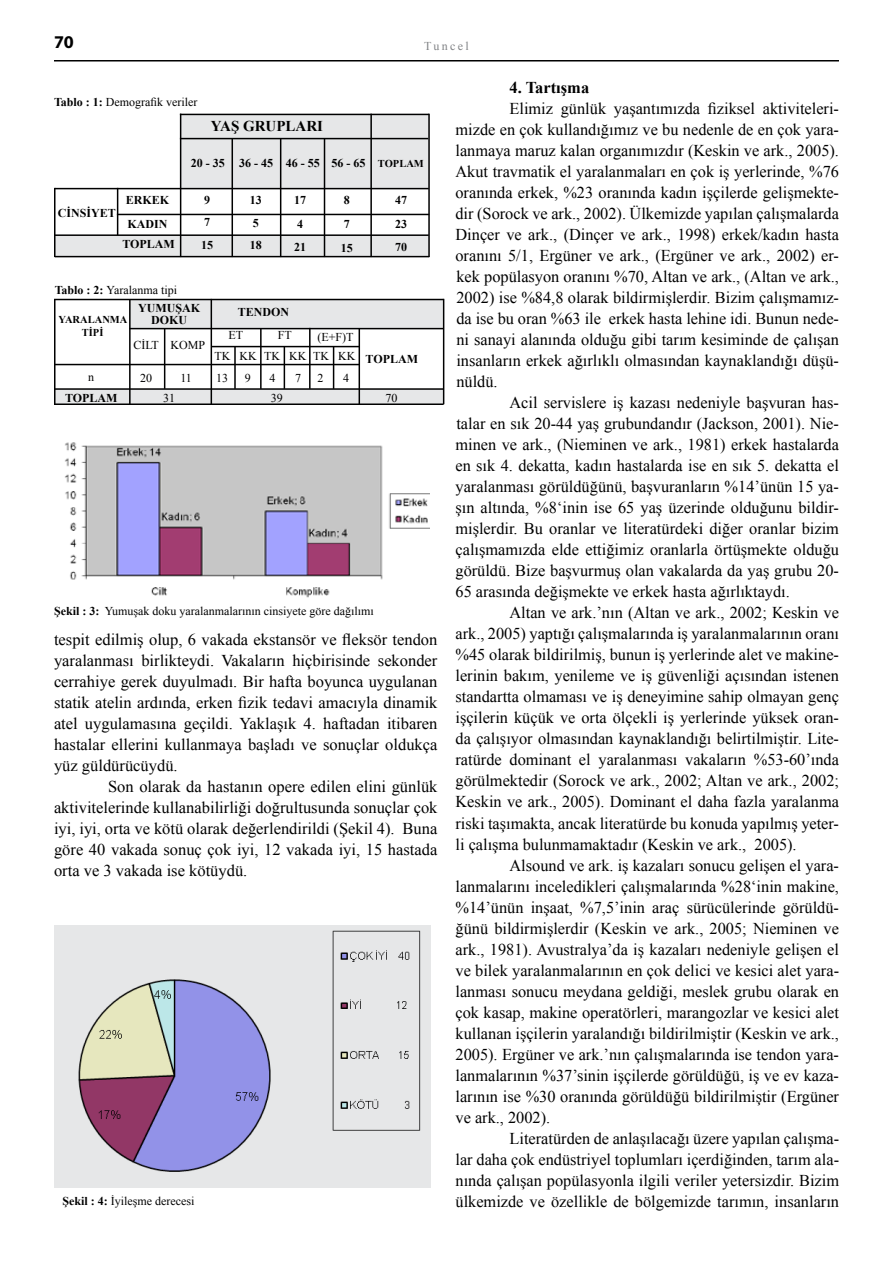
<style>
.page{position:relative;width:893px;height:1263px;background:#fff}
.page>*{position:absolute;margin:0;border:0;box-sizing:border-box;transform-origin:0 0}
.t1{font:700 18px "Myriad Pro";color:#000}
.t2{font:16.5px/21px "Times New Roman";color:#000;text-align:justify}
.t3{font:700 16.5px "Times New Roman";color:#000}
.t4{font:700 15px "Times New Roman";color:#000}
.t5{font:12px/20.4px "Times New Roman";color:#000}
.t6{font:700 12px/22.2px "Times New Roman";color:#000}
.t7{font:12px "Times New Roman";letter-spacing:.2em;color:#808285}
.t8{font:700 10.5px "Times New Roman";color:#000}
.s1{font-weight:700}
</style>
<div class="page">
<hr style="left:54px;top:60px;width:785px;height:2px;background:#000">
<div style="left:54px;top:236px;width:375px;height:20px;background:#e6e7e8"></div>
<div style="left:181px;top:115px;width:248px;height:74px;background:#e6e7e8"></div>
<hr style="left:180px;top:114px;width:249px;height:1px;background:#000">
<hr style="left:55px;top:188px;width:374px;height:1px;background:#000">
<hr style="left:55px;top:234px;width:374px;height:2px;background:#000">
<hr style="left:55px;top:256px;width:374px;height:1px;background:#000">
<hr style="left:117px;top:214px;width:312px;height:1px;background:#000">
<hr style="left:180px;top:138px;width:248px;height:1px;background:#000">
<hr style="left:428px;top:114px;width:2px;height:143px;background:#000">
<hr style="left:370px;top:114px;width:2px;height:143px;background:#000">
<hr style="left:324px;top:138px;width:1px;height:119px;background:#000">
<hr style="left:280px;top:138px;width:1px;height:119px;background:#000">
<hr style="left:232px;top:138px;width:1px;height:119px;background:#000">
<hr style="left:180px;top:114px;width:1px;height:143px;background:#000">
<hr style="left:54px;top:188px;width:2px;height:69px;background:#000">
<hr style="left:117px;top:188px;width:1px;height:47px;background:#000">
<div style="left:54px;top:925px;width:376px;height:262px;background:#e6e7e8"></div>
<img style="left:78px;top:930px;width:343px;height:242px">
<div style="left:130px;top:299px;width:313px;height:30px;background:#e6e7e8"></div>
<div style="left:54px;top:389px;width:390px;height:14px;background:#e6e7e8"></div>
<hr style="left:443px;top:299px;width:1px;height:105px;background:#000">
<hr style="left:359px;top:328px;width:1px;height:76px;background:#000">
<hr style="left:333px;top:346px;width:1px;height:43px;background:#000">
<hr style="left:309px;top:328px;width:2px;height:61px;background:#000">
<hr style="left:284px;top:346px;width:1px;height:43px;background:#000">
<hr style="left:234px;top:346px;width:2px;height:43px;background:#000">
<hr style="left:164px;top:328px;width:1px;height:61px;background:#000">
<hr style="left:260px;top:329px;width:2px;height:60px;background:#000">
<hr style="left:211px;top:299px;width:1px;height:105px;background:#000">
<hr style="left:129px;top:299px;width:2px;height:105px;background:#000">
<hr style="left:54px;top:299px;width:2px;height:105px;background:#000">
<hr style="left:129px;top:328px;width:315px;height:1px;background:#000">
<hr style="left:211px;top:346px;width:148px;height:1px;background:#000">
<hr style="left:54px;top:364px;width:305px;height:1px;background:#000">
<hr style="left:54px;top:388px;width:390px;height:2px;background:#000">
<hr style="left:54px;top:403px;width:390px;height:2px;background:#000">
<hr style="left:54px;top:299px;width:390px;height:1px;background:#000">
<img style="left:65px;top:442px;width:364px;height:156px">
<p class="t1" style="left:54px;top:30px;width:21px">70</p>
<p class="t7" style="left:424px;top:38px;width:46px">Tuncel</p>
<p class="t5" style="left:54px;top:92px;width:145px"><span class="s1">Tablo : 1:</span> Demografik veriler</p>
<p class="t4" style="left:211px;top:116px;width:114px">YAŞ GRUPLARI</p>
<p class="t6" style="left:58px;top:201px;width:60px">CİNSİYET</p>
<p class="t6" style="left:126px;top:187px;width:45px;line-height:24.6px">ERKEK<br>KADIN</p>
<p class="t6" style="left:122px;top:232px;width:54px">TOPLAM</p>
<p class="t5" style="left:55px;top:280px;width:124px"><span class="s1">Tablo : 2:</span> Yaralanma tipi</p>
<p class="t6" style="left:191px;top:151px;width:35px">20 - 35</p>
<p class="t8" style="left:378px;top:156px;width:47px">TOPLAM</p>
<p class="t6" style="left:239px;top:151px;width:128px">36 - 45 46 - 55 56 - 65</p>
<p class="t6" style="left:201px;top:189px;width:13px">9<br>7<br>15</p>
<p class="t6" style="left:250px;top:189px;width:13px">13<br>5<br>18</p>
<p class="t6" style="left:294px;top:188px;width:13px;line-height:23.1px">17<br>4<br>21</p>
<p class="t6" style="left:341px;top:188px;width:13px;line-height:24px">8<br>7<br>15</p>
<p class="t6" style="left:395px;top:188px;width:13px;line-height:23.2px;text-align:justify">47<br>23<br>70</p>
<p class="t6" style="left:138px;top:296px;width:63px">YUMUŞAK</p>
<p class="t6" style="left:238px;top:301px;width:53px">TENDON</p>
<p class="t8" style="left:58px;top:312px;width:71px">YARALANMA</p>
<p class="t6" style="left:151px;top:308px;width:37px">DOKU</p>
<p class="t8" style="left:82px;top:325px;width:23px">TİPİ</p>
<p class="t5" style="left:215px;top:325px;width:142px;text-indent:14px">ET<br>TK KK TK KK TK KK</p>
<p class="t5" style="left:278px;top:325px;width:16px">FT</p>
<p class="t5" style="left:318px;top:327px;width:38px">(E+F)T</p>
<p class="t5" style="left:133px;top:335px;width:27px">CİLT</p>
<p class="t5" style="left:140px;top:367px;width:13px">20</p>
<p class="t5" style="left:216px;top:367px;width:13px">13</p>
<p class="t5" style="left:270px;top:367px;width:7px">4</p>
<p class="t5" style="left:317px;top:367px;width:7px">2</p>
<p class="t5" style="left:171px;top:335px;width:36px">KOMP</p>
<p class="t5" style="left:180px;top:367px;width:13px">11</p>
<p class="t5" style="left:245px;top:367px;width:7px">9</p>
<p class="t5" style="left:295px;top:367px;width:7px">7</p>
<p class="t5" style="left:343px;top:367px;width:7px">4</p>
<p class="t6" style="left:366px;top:348px;width:54px">TOPLAM</p>
<p class="t5" style="left:88px;top:367px;width:7px">n</p>
<p class="t6" style="left:65px;top:386px;width:54px">TOPLAM</p>
<p class="t5" style="left:163px;top:387px;width:13px">31</p>
<p class="t5" style="left:271px;top:387px;width:13px">39</p>
<p class="t5" style="left:386px;top:387px;width:13px">70</p>
<p class="t5" style="left:54px;top:601px;width:321px"><span class="s1">Şekil : 3:</span> Yumuşak doku yaralanmalarının cinsiyete göre dağılımı</p>
<p class="t2" style="left:54px;top:629px;width:385px">tespit edilmiş olup, 6 vakada ekstansör ve fleksör tendon yaralanması birlikteydi. Vakaların hiçbirisinde sekonder cerrahiye gerek duyulmadı. Bir hafta boyunca uygulanan statik atelin ardında, erken fizik tedavi amacıyla dinamik atel uygulamasına geçildi. Yaklaşık 4. haftadan itibaren hastalar ellerini kullanmaya başladı ve sonuçlar oldukça yüz güldürücüydü.</p>
<p class="t2" style="left:54px;top:776px;width:385px;text-indent:54px">Son olarak da hastanın opere edilen elini günlük aktivitelerinde kullanabilirliği doğrultusunda sonuçlar çok iyi, iyi, orta ve kötü olarak değerlendirildi (Şekil 4). Buna göre 40 vakada sonuç çok iyi, 12 vakada iyi, 15 hastada orta ve 3 vakada ise kötüydü.</p>
<p class="t5" style="left:62px;top:1190px;width:133px"><span class="s1">Şekil : 4:</span> İyileşme derecesi</p>
<p class="t3" style="left:509px;top:76px;width:81px">4. Tartışma</p>
<p class="t2" style="left:455px;top:98px;width:385px;text-indent:54px">Elimiz günlük yaşantımızda fiziksel aktiviteleri&shy;mizde en çok kullandığımız ve bu nedenle de en çok yara&shy;lanmaya maruz kalan organımızdır (Keskin ve ark., 2005).<br>Akut travmatik el yaralanmaları en çok iş yerlerinde, %76 oranında erkek, %23 oranında kadın işçilerde gelişmekte&shy;dir (Sorock ve ark., 2002). Ülkemizde yapılan çalışmalarda Dinçer ve ark., (Dinçer ve ark., 1998) erkek/kadın hasta oranını 5/1, Ergüner ve ark., (Ergüner ve ark., 2002) er&shy;kek popülasyon oranını %70, Altan ve ark., (Altan ve ark., 2002) ise %84,8 olarak bildirmişlerdir. Bizim çalışmamız&shy;da ise bu oran %63 ile erkek hasta lehine idi. Bunun nede&shy;ni sanayi alanında olduğu gibi tarım kesiminde de çalışan insanların erkek ağırlıklı olmasından kaynaklandığı düşü&shy;nüldü.</p>
<p class="t2" style="left:455px;top:392px;width:385px;text-indent:54px">Acil servislere iş kazası nedeniyle başvuran has&shy;talar en sık 20-44 yaş grubundandır (Jackson, 2001). Nie&shy;minen ve ark., (Nieminen ve ark., 1981) erkek hastalarda en sık 4. dekatta, kadın hastalarda ise en sık 5. dekatta el yaralanması görüldüğünü, başvuranların %14’ünün 15 ya&shy;şın altında, %8‘inin ise 65 yaş üzerinde olduğunu bildir&shy;mişlerdir. Bu oranlar ve literatürdeki diğer oranlar bizim çalışmamızda elde ettiğimiz oranlarla örtüşmekte olduğu görüldü. Bize başvurmuş olan vakalarda da yaş grubu 20- 65 arasında değişmekte ve erkek hasta ağırlıktaydı.</p>
<p class="t2" style="left:455px;top:602px;width:385px;text-indent:54px">Altan ve ark.’nın (Altan ve ark., 2002; Keskin ve ark., 2005) yaptığı çalışmalarında iş yaralanmalarının oranı %45 olarak bildirilmiş, bunun iş yerlerinde alet ve makine&shy;lerinin bakım, yenileme ve iş güvenliği açısından istenen standartta olmaması ve iş deneyimine sahip olmayan genç işçilerin küçük ve orta ölçekli iş yerlerinde yüksek oran&shy;da çalışıyor olmasından kaynaklandığı belirtilmiştir. Lite&shy;ratürde dominant el yaralanması vakaların %53-60’ında görülmektedir (Sorock ve ark., 2002; Altan ve ark., 2002; Keskin ve ark., 2005). Dominant el daha fazla yaralanma riski taşımakta, ancak literatürde bu konuda yapılmış yeter&shy;li çalışma bulunmamaktadır (Keskin ve ark., 2005).</p>
<p class="t2" style="left:455px;top:854px;width:385px;text-indent:54px">Alsound ve ark. iş kazaları sonucu gelişen el yara&shy;lanmalarını inceledikleri çalışmalarında %28‘inin makine, %14’ünün inşaat, %7,5’inin araç sürücülerinde görüldü&shy;ğünü bildirmişlerdir (Keskin ve ark., 2005; Nieminen ve ark., 1981). Avustralya’da iş kazaları nedeniyle gelişen el ve bilek yaralanmalarının en çok delici ve kesici alet yara&shy;lanması sonucu meydana geldiği, meslek grubu olarak en çok kasap, makine operatörleri, marangozlar ve kesici alet kullanan işçilerin yaralandığı bildirilmiştir (Keskin ve ark., 2005). Ergüner ve ark.’nın çalışmalarında ise tendon yara&shy;lanmalarının %37’sinin işçilerde görüldüğü, iş ve ev kaza&shy;larının ise %30 oranında görüldüğü bildirilmiştir (Ergüner ve ark., 2002).</p>
<p class="t2" style="left:455px;top:1127px;width:385px;text-indent:54px">Literatürden de anlaşılacağı üzere yapılan çalışma&shy;lar daha çok endüstriyel toplumları içerdiğinden, tarım ala&shy;nında çalışan popülasyonla ilgili veriler yetersizdir. Bizim ülkemizde ve özellikle de bölgemizde tarımın, insanların</p>
</div>
